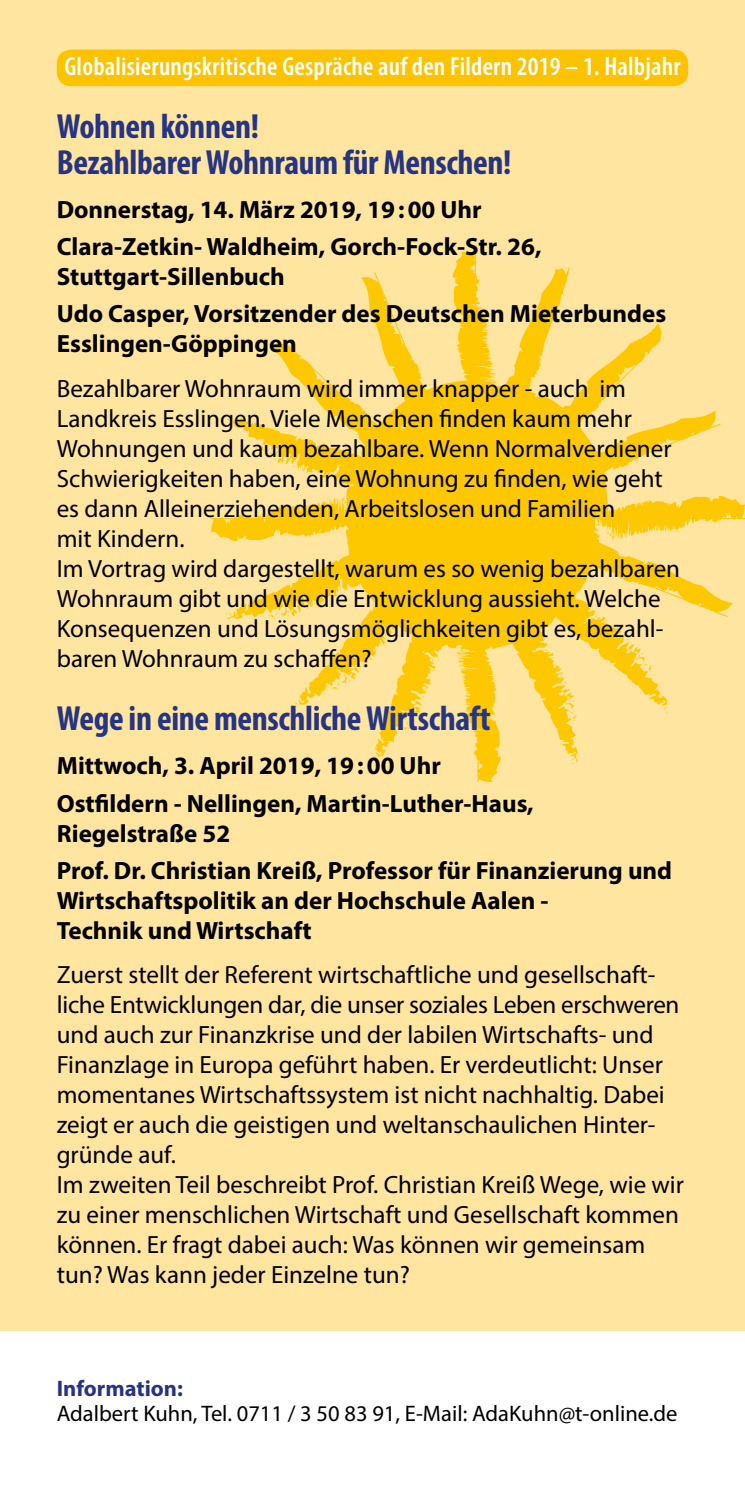
<style>
.page{position:relative;width:745px;height:1489px;background:#fff}
.page>*{position:absolute;margin:0;border:0;box-sizing:border-box;transform-origin:0 0}
.t1{font:700 condensed 35px/36px "Myriad Pro";letter-spacing:-.01em;color:#253483}
.t2{font:600 condensed 26.25px "Myriad Pro";letter-spacing:.01em;color:#fff}
.t3{font:25px/30px "Myriad Pro";color:#000}
.t4{font:700 25px/37px "Myriad Pro";color:#000}
.t5{font:22.5px "Myriad Pro";color:#000}
.t6{font:700 22.5px "Myriad Pro";color:#253483}
</style>
<div class="page">
<div style="left:0;top:0;width:744px;height:1330px;background:#ffe59f"></div>
<div style="left:57px;top:50px;width:630px;height:36px;background:#fdc300;border-radius:14px"></div>
<svg style="left:456px;top:252px;width:21px;height:14px"></svg>
<svg style="left:211px;top:517px;width:16px;height:21px"></svg>
<svg style="left:477px;top:762px;width:23px;height:20px"></svg>
<svg style="left:269px;top:342px;width:398px;height:363px"></svg>
<svg style="left:643px;top:664px;width:8px;height:8px"></svg>
<svg style="left:637px;top:652px;width:5px;height:4px"></svg>
<svg style="left:619px;top:633px;width:10px;height:7px"></svg>
<svg style="left:233px;top:410px;width:483px;height:209px"></svg>
<svg style="left:232px;top:418px;width:500px;height:197px"></svg>
<svg style="left:259px;top:444px;width:19px;height:16px"></svg>
<svg style="left:361px;top:276px;width:216px;height:480px;fill:#fec800"></svg>
<svg style="left:568px;top:700px;width:6px;height:2px"></svg>
<svg style="left:559px;top:674px;width:8px;height:9px"></svg>
<svg style="left:493px;top:526px;width:8px;height:6px"></svg>
<svg style="left:519px;top:414px;width:225px;height:139px"></svg>
<p class="t2" style="left:64px;top:50px;width:617px">Globalisierungskritische Gespräche auf den Fildern 2019 – 1. Halbjahr</p>
<h1 class="t1" style="left:57px;top:108px;width:456px">Wohnen können!<br>Bezahlbarer Wohnraum für Menschen!</h1>
<p class="t4" style="left:57px;top:190px;width:486px">Donnerstag, 14. März 2019, 19:00 Uhr<br>Clara-Zetkin- Waldheim, Gorch-Fock-Str. 26,</p>
<p class="t4" style="left:57px;top:257px;width:610px">Stuttgart-Sillenbuch<br>Udo Casper, Vorsitzender des Deutschen Mieterbundes</p>
<p class="t4" style="left:57px;top:325px;width:241px">Esslingen-Göppingen</p>
<p class="t3" style="left:57px;top:373px;width:624px">Bezahlbarer Wohnraum wird immer knapper - auch im Landkreis Esslingen. Viele Menschen finden kaum mehr Wohnungen und kaum bezahlbare. Wenn Normalverdiener Schwierigkeiten haben, eine Wohnung zu finden, wie geht es dann Alleinerziehenden, Arbeitslosen und Familien<br>mit Kindern.<br>Im Vortrag wird dargestellt, warum es so wenig bezahlbaren Wohnraum gibt und wie die Entwicklung aussieht. Welche Konsequenzen und Lösungsmöglichkeiten gibt es, bezahl&shy;baren Wohnraum zu schaffen?</p>
<h1 class="t1" style="left:57px;top:699px;width:435px">Wege in eine menschliche Wirtschaft</h1>
<p class="t4" style="left:57px;top:746px;width:478px">Mittwoch, 3. April 2019, 19:00 Uhr<br>Ostfildern - Nellingen, Martin-Luther-Haus,</p>
<p class="t4" style="left:57px;top:813px;width:616px">Riegelstraße 52<br>Prof. Dr. Christian Kreiß, Professor für Finanzierung und</p>
<p class="t4" style="left:57px;top:884px;width:493px;line-height:30px">Wirtschaftspolitik an der Hochschule Aalen -<br>Technik und Wirtschaft</p>
<p class="t3" style="left:57px;top:959px;width:628px">Zuerst stellt der Referent wirtschaftliche und gesellschaft&shy;liche Entwicklungen dar, die unser soziales Leben erschweren und auch zur Finanzkrise und der labilen Wirtschafts- und Finanzlage in Europa geführt haben. Er verdeutlicht: Unser momentanes Wirtschaftssystem ist nicht nachhaltig. Dabei zeigt er auch die geistigen und weltanschaulichen Hinter&shy;gründe auf.<br>Im zweiten Teil beschreibt Prof. Christian Kreiß Wege, wie wir zu einer menschlichen Wirtschaft und Gesellschaft kommen können. Er fragt dabei auch: Was können wir gemeinsam tun? Was kann jeder Einzelne tun?</p>
<p class="t6" style="left:57px;top:1373px;width:128px">Information:</p>
<p class="t5" style="left:57px;top:1399px;width:622px">Adalbert Kuhn, Tel. 0711 / 3 50 83 91, E-Mail: AdaKuhn@t-online.de</p>
</div>
